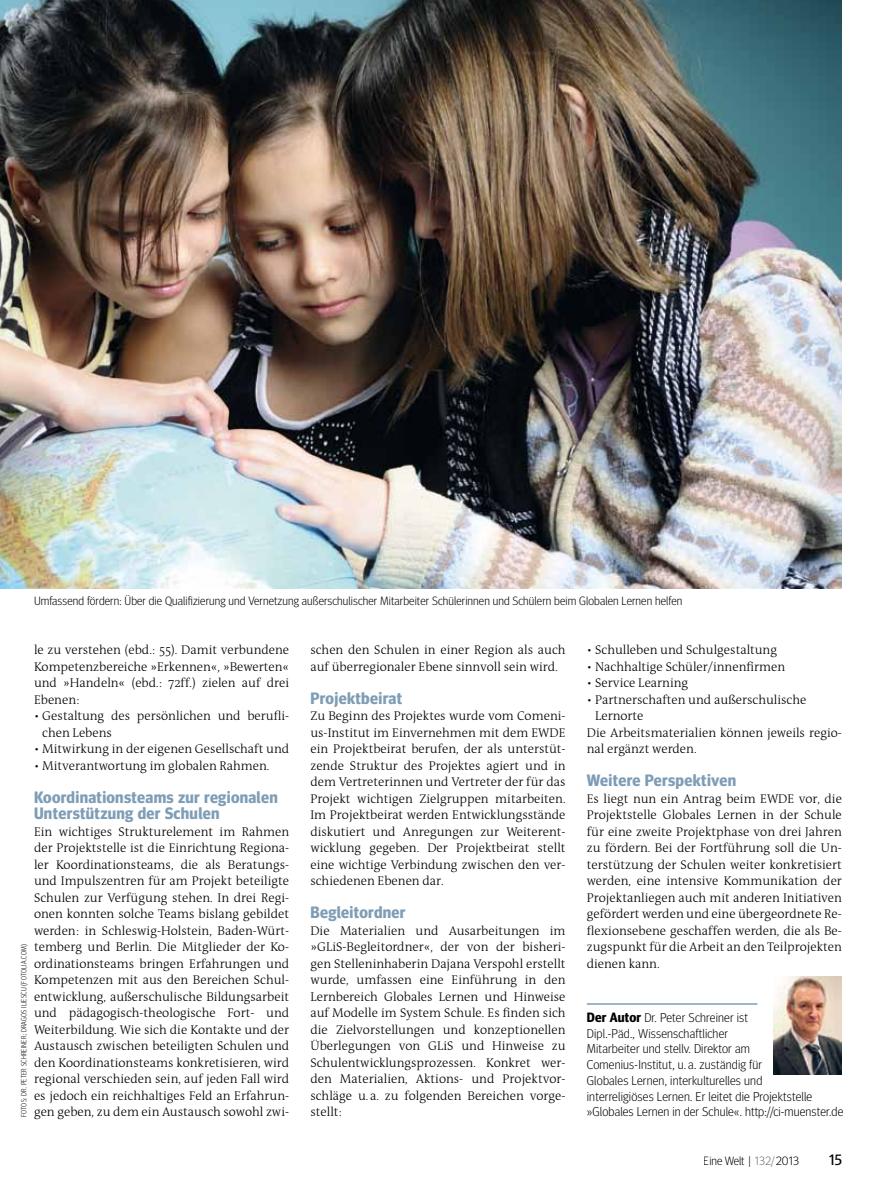
<style>
.page{position:relative;width:893px;height:1191px;background:#fff}
.page>*{position:absolute;margin:0;border:0;box-sizing:border-box;transform-origin:0 0}
.t1{font:700 16.5px/16.5px "Meta Headline";letter-spacing:.02em;color:#7e9db6}
.t2{font:15px "Meta Headline";color:#000}
.t3{font:300 12.75px/16.5px "The Antiqua B3";color:#000;text-align:justify}
.t4{font:300 12.75px/15.8px "Meta Headline";letter-spacing:.015em;color:#000}
.t5{font:300 12px "Meta Headline";letter-spacing:.01em;color:#000}
.t6{font:300 7.5px "Meta Headline Cond";letter-spacing:.03em;color:#000}
.s1{font-weight:700;font-size:13.5px}
.s2{color:#707172}
</style>
<div class="page">
<img style="left:0;top:0;width:842px;height:588px">
<hr style="left:587px;top:1003px;width:170px;height:1px;background:#7e9db6">
<img style="left:774px;top:977px;width:68px;height:97px">
<p class="t5" style="left:34px;top:593px;width:650px">Umfassend fördern: Über die Qualifizierung und Vernetzung außerschulischer Mitarbeiter Schülerinnen und Schülern beim Globalen Lernen helfen</p>
<p class="t3" style="left:34px;top:642px;width:257px">le zu verstehen (ebd.: 55). Damit verbundene Kompetenzbereiche »Erkennen«, »Bewerten« und »Handeln« (ebd.: 72ff.) zielen auf drei Ebenen:</p>
<p class="t3" style="left:42px;top:708px;width:248px;text-indent:-8px">• Gestaltung des persönlichen und berufli&shy;chen Lebens</p>
<p class="t3" style="left:34px;top:741px;width:257px">• Mitwirkung in der eigenen Gesellschaft und</p>
<p class="t3" style="left:34px;top:758px;width:237px">• Mitverantwortung im globalen Rahmen.</p>
<p class="t1" style="left:34px;top:788px;width:245px">Koordinationsteams zur regionalen<br>Unterstützung der Schulen</p>
<p class="t3" style="left:34px;top:824px;width:257px">Ein wichtiges Strukturelement im Rahmen der Projektstelle ist die Einrichtung Regiona&shy;ler Koordinationsteams, die als Beratungs&shy;und Impulszentren für am Projekt beteiligte Schulen zur Verfügung stehen. In drei Regi&shy;onen konnten solche Teams bislang gebildet werden: in Schleswig-Holstein, Baden-Würt&shy;temberg und Berlin. Die Mitglieder der Ko&shy;ordinationsteams bringen Erfahrungen und Kompetenzen mit aus den Bereichen Schul&shy;entwicklung, außerschulische Bildungsarbeit und pädagogisch-theologische Fort- und Weiterbildung. Wie sich die Kontakte und der Austausch zwischen beteiligten Schulen und den Koordinationsteams konkretisieren, wird regional verschieden sein, auf jeden Fall wird es jedoch ein reichhaltiges Feld an Erfahrun&shy;gen geben, zu dem ein Austausch sowohl zwi-</p>
<p class="t6" style="left:19px;top:1117px;width:174px;rotate:-90deg">FotoS: Dr. Peter Schreiner; Dragos Iliescu (Fotolia.com)</p>
<p class="t3" style="left:310px;top:642px;width:257px">schen den Schulen in einer Region als auch auf überregionaler Ebene sinnvoll sein wird.</p>
<p class="t1" style="left:310px;top:689px;width:93px">Projektbeirat</p>
<p class="t3" style="left:310px;top:708px;width:257px">Zu Beginn des Projektes wurde vom Comeni&shy;us-Institut im Einvernehmen mit dem EWDE ein Projektbeirat berufen, der als unterstüt&shy;zende Struktur des Projektes agiert und in dem Vertreterinnen und Vertreter der für das Projekt wichtigen Zielgruppen mitarbeiten.<br>Im Projektbeirat werden Entwicklungsstände diskutiert und Anregungen zur Weiterent&shy;wicklung gegeben. Der Projektbeirat stellt eine wichtige Verbindung zwischen den ver&shy;schiedenen Ebenen dar.</p>
<p class="t1" style="left:310px;top:904px;width:97px">Begleitordner</p>
<p class="t3" style="left:310px;top:923px;width:257px">Die Materialien und Ausarbeitungen im »GLiS-Begleitordner«, der von der bisheri&shy;gen Stelleninhaberin Dajana Verspohl erstellt wurde, umfassen eine Einführung in den Lernbereich Globales Lernen und Hinweise auf Modelle im System Schule. Es finden sich die Zielvorstellungen und konzeptionellen Überlegungen von GLiS und Hinweise zu Schulentwicklungsprozessen. Konkret wer&shy;den Materialien, Aktions- und Projektvor&shy;schläge u. a. zu folgenden Bereichen vorge&shy;stellt:</p>
<p class="t3" style="left:587px;top:642px;width:192px">• Schulleben und Schulgestaltung</p>
<p class="t3" style="left:587px;top:659px;width:200px">• Nachhaltige Schüler/innenfirmen</p>
<p class="t3" style="left:587px;top:675px;width:103px">• Service Learning</p>
<p class="t3" style="left:587px;top:692px;width:221px">• Partnerschaften und außerschulische</p>
<p class="t3" style="left:595px;top:708px;width:50px">Lernorte</p>
<p class="t3" style="left:587px;top:725px;width:257px">Die Arbeitsmaterialien können jeweils regio-</p>
<p class="t3" style="left:587px;top:741px;width:111px">nal ergänzt werden.</p>
<p class="t1" style="left:587px;top:772px;width:151px">Weitere Perspektiven</p>
<p class="t3" style="left:587px;top:791px;width:257px">Es liegt nun ein Antrag beim EWDE vor, die Projektstelle Globales Lernen in der Schule für eine zweite Projektphase von drei Jahren zu fördern. Bei der Fortführung soll die Un&shy;terstützung der Schulen weiter konkretisiert werden, eine intensive Kommunikation der Projektanliegen auch mit anderen Initiativen gefördert werden und eine übergeordnete Re&shy;flexionsebene geschaffen werden, die als Be&shy;zugspunkt für die Arbeit an den Teilprojekten dienen kann.</p>
<p class="t4" style="left:587px;top:1009px;width:258px"><span class="s1">Der Autor</span> Dr. Peter Schreiner ist<br>Dipl.-Päd., Wissenschaftlicher<br>Mitarbeiter und stellv. Direktor am<br>Comenius-Institut, u. a. zuständig für<br>Globales Lernen, interkulturelles und<br>interreligiöses Lernen. Er leitet die Projektstelle »Globales Lernen in der Schule«. http://ci-muenster.de</p>
<p class="t5" style="left:704px;top:1153px;width:97px">Eine Welt | <span class="s2">132/</span>2013</p>
<p class="t2" style="left:829px;top:1150px;width:14px">15</p>
</div>
